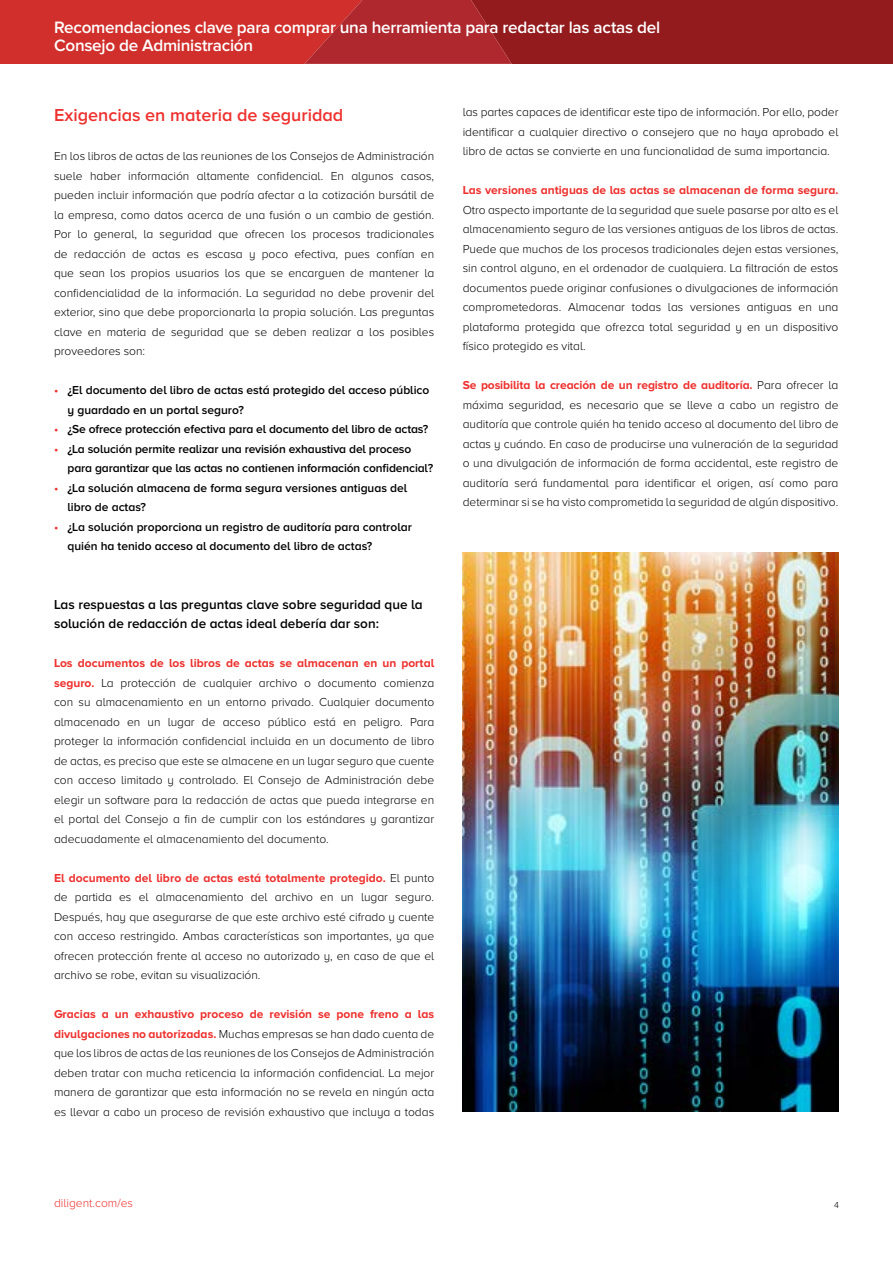
<style>
.page{position:relative;width:893px;height:1263px;background:#fff}
.page>*{position:absolute;margin:0;border:0;box-sizing:border-box;transform-origin:0 0}
.t1{font:600 18px "Proxima Nova A";color:#ee312e}
.t2{font:600 17.1px/18.6px "Proxima Nova";letter-spacing:-.015em;color:#fff}
.t3{font:600 13.5px/19.5px "Proxima Nova A";color:#000}
.t4{font:300 12px/19.5px "Proxima Nova A";color:#000;text-align:justify}
.t5{font:600 12px/19.5px "Proxima Nova A";color:#000}
.t6{font:700 12px "Proxima Nova A";color:#ee312e}
.t7{font:300 12px "Proxima Nova A";color:#ee312e}
.t8{font:300 9px "Proxima Nova A";color:#000}
.s1{color:#ee312e}
.s2{font-weight:700;color:#ee312e}
</style>
<div class="page">
<svg style="left:0;top:0;width:893px;height:64px;background:#ae2425"></svg>
<img style="left:462px;top:553px;width:377px;height:558px">
<h2 class="t2" style="left:54px;top:18px;width:608px">Recomendaciones clave para comprar una herramienta para redactar las actas del<br>Consejo de Administración</h2>
<h1 class="t1" style="left:54px;top:105px;width:291px">Exigencias en materia de seguridad</h1>
<p class="t4" style="left:54px;top:146px;width:382px">En los libros de actas de las reuniones de los Consejos de Administración suele haber información altamente confidencial. En algunos casos, pueden incluir información que podría afectar a la cotización bursátil de la empresa, como datos acerca de una fusión o un cambio de gestión.<br>Por lo general, la seguridad que ofrecen los procesos tradicionales de redacción de actas es escasa y poco efectiva, pues confían en que sean los propios usuarios los que se encarguen de mantener la confidencialidad de la información. La seguridad no debe provenir del exterior, sino que debe proporcionarla la propia solución. Las preguntas clave en materia de seguridad que se deben realizar a los posibles proveedores son:</p>
<p class="t5" style="left:68px;top:380px;width:363px;text-indent:-14px"><span class="s1">•</span> ¿El documento del libro de actas está protegido del acceso público y guardado en un portal seguro?</p>
<p class="t5" style="left:54px;top:419px;width:376px"><span class="s1">•</span> ¿Se ofrece protección efectiva para el documento del libro de actas?</p>
<p class="t5" style="left:68px;top:439px;width:367px;text-indent:-14px"><span class="s1">•</span> ¿La solución permite realizar una revisión exhaustiva del proceso para garantizar que las actas no contienen información confidencial?</p>
<p class="t5" style="left:68px;top:478px;width:341px;text-indent:-14px"><span class="s1">•</span> ¿La solución almacena de forma segura versiones antiguas del libro de actas?</p>
<p class="t5" style="left:68px;top:517px;width:346px;text-indent:-14px"><span class="s1">•</span> ¿La solución proporciona un registro de auditoría para controlar quién ha tenido acceso al documento del libro de actas?</p>
<p class="t3" style="left:54px;top:594px;width:370px">Las respuestas a las preguntas clave sobre seguridad que la solución de redacción de actas ideal debería dar son:</p>
<p class="t4" style="left:54px;top:653px;width:382px"><span class="s2">Los documentos de los libros de actas se almacenan en un portal seguro.</span> La protección de cualquier archivo o documento comienza con su almacenamiento en un entorno privado. Cualquier documento almacenado en un lugar de acceso público está en peligro. Para proteger la información confidencial incluida en un documento de libro de actas, es preciso que este se almacene en un lugar seguro que cuente con acceso limitado y controlado. El Consejo de Administración debe elegir un software para la redacción de actas que pueda integrarse en el portal del Consejo a fin de cumplir con los estándares y garantizar adecuadamente el almacenamiento del documento.</p>
<p class="t4" style="left:54px;top:868px;width:382px"><span class="s2">El documento del libro de actas está totalmente protegido.</span> El punto de partida es el almacenamiento del archivo en un lugar seguro.<br>Después, hay que asegurarse de que este archivo esté cifrado y cuente con acceso restringido. Ambas características son importantes, ya que ofrecen protección frente al acceso no autorizado y, en caso de que el archivo se robe, evitan su visualización.</p>
<p class="t4" style="left:54px;top:1004px;width:382px"><span class="s2">Gracias a un exhaustivo proceso de revisión se pone freno a las divulgaciones no autorizadas.</span> Muchas empresas se han dado cuenta de que los libros de actas de las reuniones de los Consejos de Administración deben tratar con mucha reticencia la información confidencial. La mejor manera de garantizar que esta información no se revela en ningún acta es llevar a cabo un proceso de revisión exhaustivo que incluya a todas</p>
<p class="t4" style="left:463px;top:102px;width:377px">las partes capaces de identificar este tipo de información. Por ello, poder identificar a cualquier directivo o consejero que no haya aprobado el libro de actas se convierte en una funcionalidad de suma importancia.</p>
<p class="t6" style="left:463px;top:183px;width:377px">Las versiones antiguas de las actas se almacenan de forma segura.</p>
<p class="t4" style="left:463px;top:200px;width:377px">Otro aspecto importante de la seguridad que suele pasarse por alto es el almacenamiento seguro de las versiones antiguas de los libros de actas.<br>Puede que muchos de los procesos tradicionales dejen estas versiones, sin control alguno, en el ordenador de cualquiera. La filtración de estos documentos puede originar confusiones o divulgaciones de información comprometedoras. Almacenar todas las versiones antiguas en una plataforma protegida que ofrezca total seguridad y en un dispositivo físico protegido es vital.</p>
<p class="t4" style="left:463px;top:375px;width:377px"><span class="s2">Se posibilita la creación de un registro de auditoría.</span> Para ofrecer la máxima seguridad, es necesario que se lleve a cabo un registro de auditoría que controle quién ha tenido acceso al documento del libro de actas y cuándo. En caso de producirse una vulneración de la seguridad o una divulgación de información de forma accidental, este registro de auditoría será fundamental para identificar el origen, así como para determinar si se ha visto comprometida la seguridad de algún dispositivo.</p>
<p class="t7" style="left:54px;top:1196px;width:81px">diligent.com/es</p>
<p class="t8" style="left:834px;top:1200px;width:6px">4</p>
</div>
